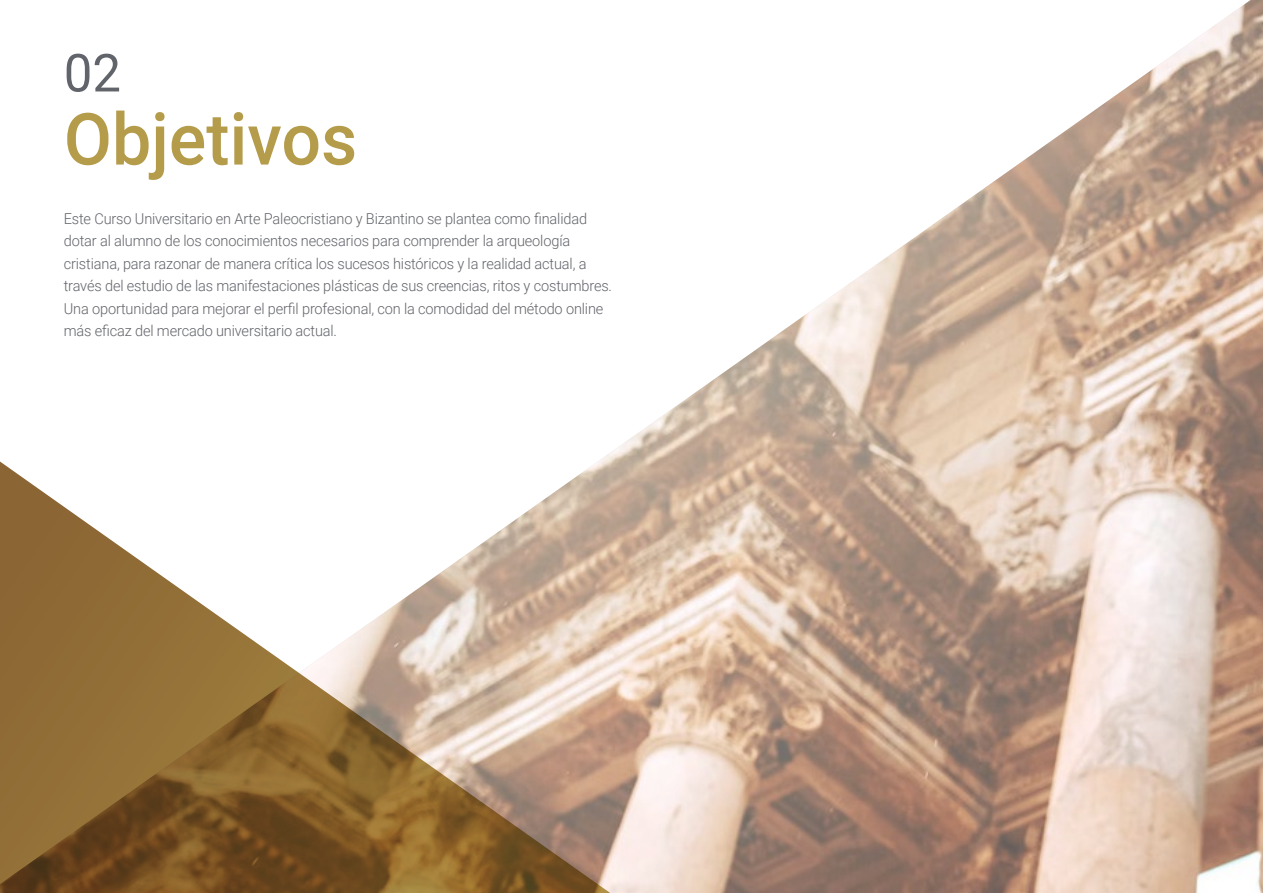
<style>
.page{position:relative;width:1263px;height:893px;background:#fff}
.page>*{position:absolute;margin:0;border:0;box-sizing:border-box;transform-origin:0 0}
.t1{font:500 72px "Roboto";color:#b49c4b}
.t2{font:52.5px "Roboto";color:#61646a}
.t3{font:300 15px/22.5px "Roboto";letter-spacing:-.01em;color:#61646a}
</style>
<div class="page">
<img style="left:620px;top:0;width:643px;height:893px">
<svg style="left:0;top:446px;width:640px;height:447px"></svg>
<h2 class="t2" style="left:64px;top:36px;width:59px">02</h2>
<h1 class="t1" style="left:64px;top:89px;width:295px">Objetivos</h1>
<p class="t3" style="left:64px;top:207px;width:550px">Este Curso Universitario en Arte Paleocristiano y Bizantino se plantea como finalidad dotar al alumno de los conocimientos necesarios para comprender la arqueología cristiana, para razonar de manera crítica los sucesos históricos y la realidad actual, a través del estudio de las manifestaciones plásticas de sus creencias, ritos y costumbres.<br>Una oportunidad para mejorar el perfil profesional, con la comodidad del método online más eficaz del mercado universitario actual.</p>
</div>
